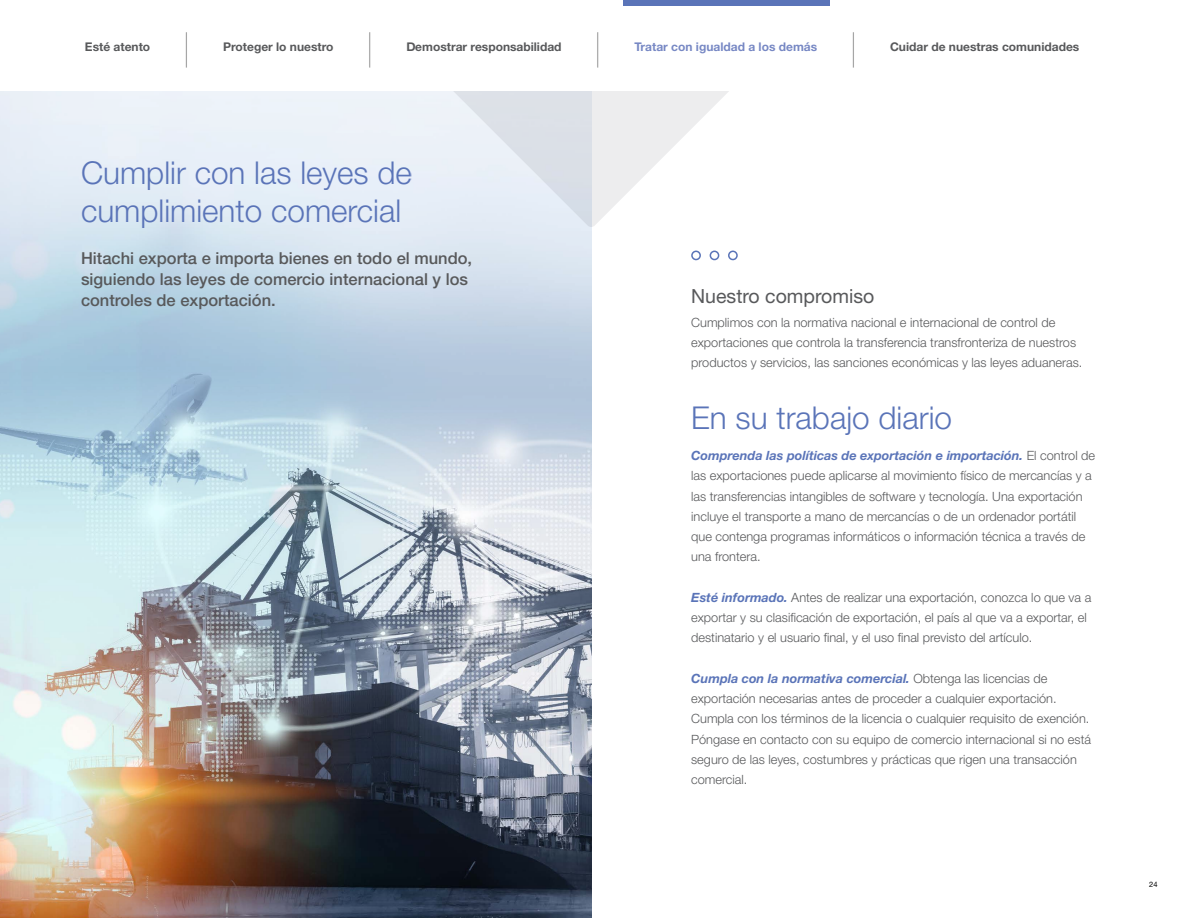
<style>
.page{position:relative;width:1188px;height:918px;background:#fff}
.page>*{position:absolute;margin:0;border:0;box-sizing:border-box;transform-origin:0 0}
.t1{font:700 35.25px "Helvetica Neue LT Std";color:#000;scale:.1 1}
.t2{font:300 31.5px/37.5px "Helvetica Neue LT Std";color:#5a74b8}
.t3{font:19.5px "Helvetica Neue LT Std";color:#58595b}
.t4{font:500 16.5px/21px "Helvetica Neue LT Std";color:#58595b}
.t5{font:300 12.75px/20.2px "Helvetica Neue LT Std";color:#58595b}
.t6{font:700 12px "Helvetica Neue LT Std";color:#58595b}
.t7{font:700 12px "Helvetica Neue LT Std";color:#7788c4}
.t8{font:7.5px "Helvetica Neue LT Std";color:#000}
.s1{font-weight:700;font-style:italic;color:#5a74b8}
</style>
<div class="page">
<img style="left:0;top:92px;width:591px;height:826px">
<div style="left:691px;top:251px;width:10px;height:9px;border:2px solid #5a74b8;border-radius:50%"></div>
<div style="left:710px;top:251px;width:9px;height:9px;border:2px solid #5a74b8;border-radius:50%"></div>
<div style="left:728px;top:251px;width:10px;height:9px;border:2px solid #5a74b8;border-radius:50%"></div>
<svg style="left:412px;top:92px;width:316px;height:135px;fill:#ecedf6"></svg>
<div style="left:623px;top:0;width:206px;height:5px;background:#5a74b8"></div>
<p class="t6" style="left:85px;top:40px;width:67px">Esté atento</p>
<h1 class="t1" style="left:186px;top:26px;width:9px">|</h1>
<p class="t6" style="left:223px;top:40px;width:112px">Proteger lo nuestro</p>
<h1 class="t1" style="left:370px;top:26px;width:9px">|</h1>
<p class="t6" style="left:406px;top:40px;width:157px">Demostrar responsabilidad</p>
<h1 class="t1" style="left:598px;top:26px;width:9px">|</h1>
<p class="t7" style="left:634px;top:40px;width:184px">Tratar con igualdad a los demás</p>
<h1 class="t1" style="left:853px;top:26px;width:9px">|</h1>
<p class="t6" style="left:890px;top:40px;width:191px">Cuidar de nuestras comunidades</p>
<h2 class="t2" style="left:81px;top:154px;width:332px">Cumplir con las leyes de cumplimiento comercial</h2>
<p class="t4" style="left:81px;top:247px;width:393px">Hitachi exporta e importa bienes en todo el mundo, siguiendo las leyes de comercio internacional y los controles de exportación.</p>
<h3 class="t3" style="left:691px;top:284px;width:185px">Nuestro compromiso</h3>
<p class="t5" style="left:691px;top:312px;width:393px">Cumplimos con la normativa nacional e internacional de control de exportaciones que controla la transferencia transfronteriza de nuestros productos y servicios, las sanciones económicas y las leyes aduaneras.</p>
<h2 class="t2" style="left:691px;top:398px;width:262px">En su trabajo diario</h2>
<p class="t5" style="left:691px;top:445px;width:406px"><span class="s1">Comprenda las políticas de exportación e importación.</span> El control de las exportaciones puede aplicarse al movimiento físico de mercancías y a las transferencias intangibles de software y tecnología. Una exportación incluye el transporte a mano de mercancías o de un ordenador portátil que contenga programas informáticos o información técnica a través de una frontera.</p>
<p class="t5" style="left:691px;top:587px;width:402px"><span class="s1">Esté informado.</span> Antes de realizar una exportación, conozca lo que va a exportar y su clasificación de exportación, el país al que va a exportar, el destinatario y el usuario final, y el uso final previsto del artículo.</p>
<p class="t5" style="left:691px;top:668px;width:401px"><span class="s1">Cumpla con la normativa comercial.</span> Obtenga las licencias de exportación necesarias antes de proceder a cualquier exportación.<br>Cumpla con los términos de la licencia o cualquier requisito de exención.<br>Póngase en contacto con su equipo de comercio internacional si no está seguro de las leyes, costumbres y prácticas que rigen una transacción comercial.</p>
<p class="t8" style="left:1149px;top:880px;width:10px">24</p>
</div>
